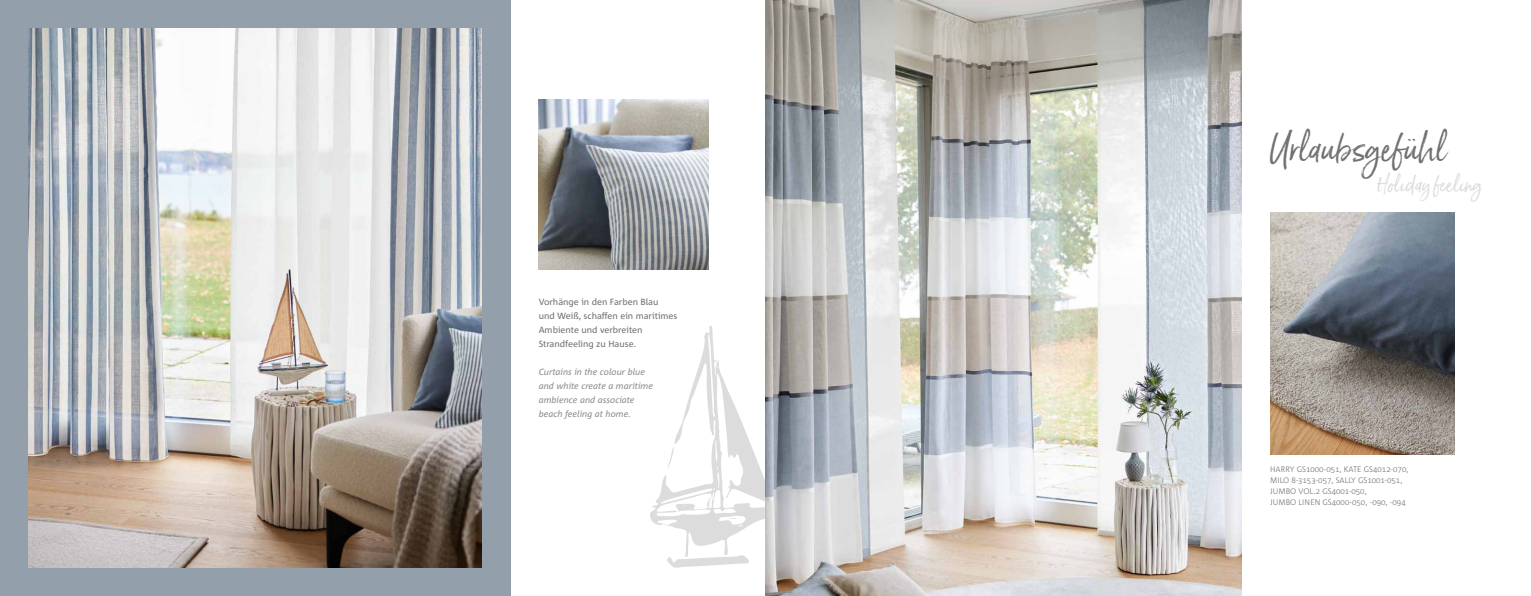
<style>
.page{position:relative;width:1531px;height:596px;background:#fff}
.page>*{position:absolute;margin:0;border:0;box-sizing:border-box;transform-origin:0 0}
.t1{font:35px "Born Ready";color:#6f7271}
.t2{font:20px "Born Ready";color:#dddbda}
.t3{font:9px/14px "Corpid C1";color:#6f7271}
.t4{font:italic 9px/14px "Corpid C1";color:#8c8e8d}
.t5{font:300 8px/11px "Corpid C1";color:#6f7271}
</style>
<div class="page">
<div style="left:0;top:0;width:510px;height:595px;background:#93a0ab"></div>
<img style="left:28px;top:28px;width:454px;height:539px">
<img style="left:539px;top:99px;width:170px;height:170px">
<svg style="left:650px;top:326px;width:115px;height:241px"></svg>
<img style="left:1270px;top:213px;width:184px;height:241px">
<img style="left:765px;top:0;width:477px;height:595px">
<p class="t3" style="left:539px;top:294px;width:140px">Vorhänge in den Farben Blau<br>und Weiß, schaffen ein maritimes<br>Ambiente und verbreiten<br>Strandfeeling zu Hause.</p>
<p class="t4" style="left:539px;top:364px;width:116px">Curtains in the colour blue and white create a maritime ambience and associate beach feeling at home.</p>
<h1 class="t1" style="left:1270px;top:127px;width:178px">Urlaubsgefühl</h1>
<h2 class="t2" style="left:1378px;top:172px;width:106px">Holiday feeling</h2>
<p class="t5" style="left:1270px;top:463px;width:140px">HARRY GS1000-051, KATE GS4012-070, MILO 8-3153-057, SALLY GS1001-051, JUMBO VOL.2 GS4001-050,<br>JUMBO LINEN GS4000-050, -090, -094</p>
</div>
